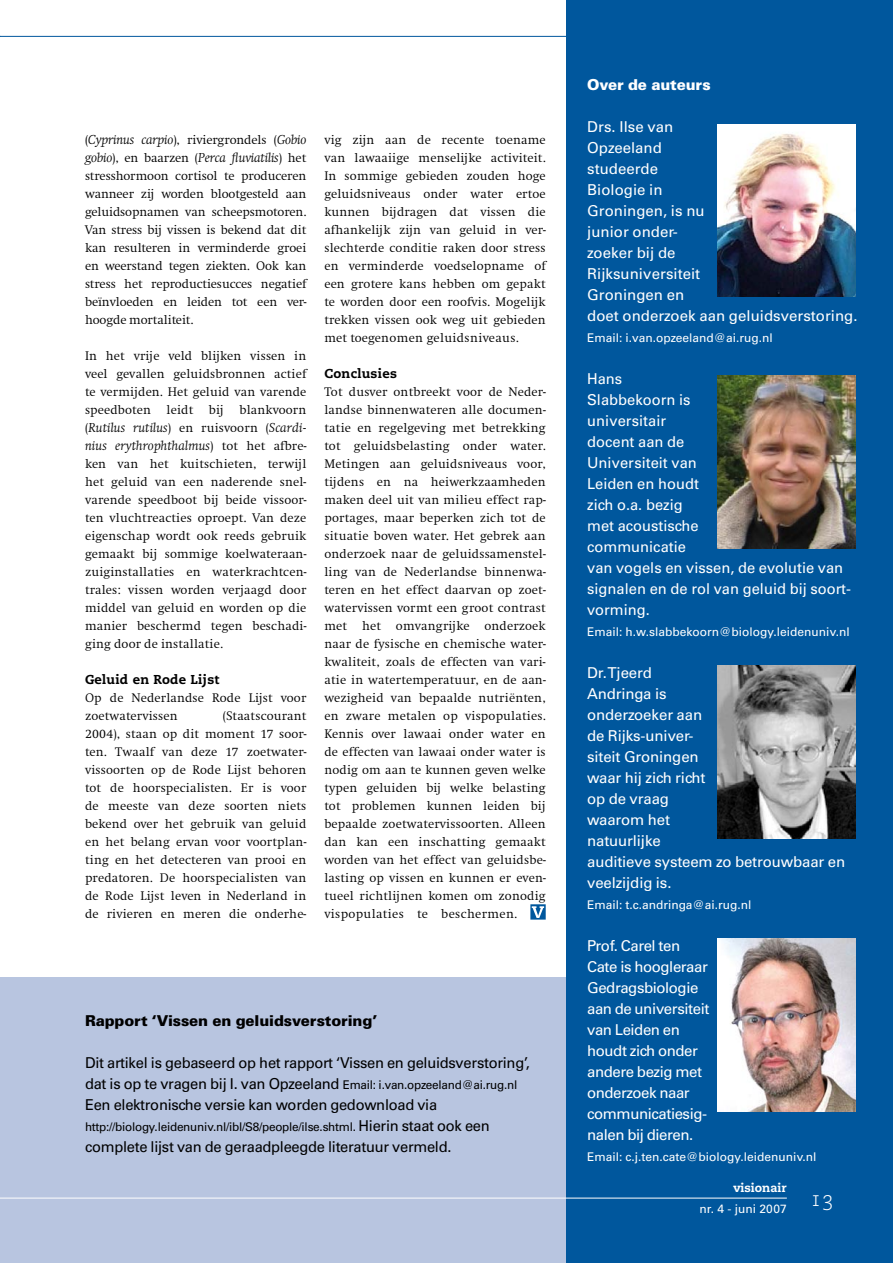
<style>
.page{position:relative;width:893px;height:1263px;background:#fff}
.page>*{position:absolute;margin:0;border:0;box-sizing:border-box;transform-origin:0 0}
.t1{font:21px "Caecilia Light Os F";color:#fff}
.t2{font:15px/21px "Univers";color:#fff}
.t3{font:15px/21px "Univers";letter-spacing:-.02em;color:#000}
.t4{font:15px/21px "Univers";letter-spacing:-.03em;color:#fff}
.t5{font:900 15px "Univers";letter-spacing:-.01em;color:#000}
.t6{font:900 15px "Univers";letter-spacing:-.01em;color:#fff}
.t7{font:300 12.9px/18px "Swift";letter-spacing:.01em;color:#000;text-align:justify}
.t8{font:12.9px "Caecilia Heavy Os F";letter-spacing:.02em;color:#000}
.t9{font:12px "Univers";color:#fff}
.t10{font:12px "Univers";letter-spacing:-.02em;color:#000}
.t11{font:12px "Caecilia Heavy Os F";color:#fff}
.s1{font-style:italic}
.s2{font-size:12px}
.s3{font-size:15px}
</style>
<div class="page">
<div style="left:0;top:977px;width:577px;height:286px;background:#b8c5e0"></div>
<div style="left:567px;top:0;width:326px;height:1263px;background:#00579d"></div>
<div style="left:530px;top:904px;width:16px;height:15px;background:#00579d"></div>
<svg style="left:532px;top:906px;width:12px;height:12px"></svg>
<img style="left:718px;top:124px;width:137px;height:173px">
<img style="left:718px;top:376px;width:137px;height:173px">
<img style="left:718px;top:665px;width:137px;height:173px">
<img style="left:718px;top:939px;width:137px;height:172px">
<hr style="left:0;top:36px;width:575px;height:1px;background:#00579d">
<hr style="left:0;top:1198px;width:787px;height:1px;background:#fff">
<p class="t7" style="left:85px;top:131px;width:223px">(<span class="s1">Cyprinus carpio</span>), riviergrondels (<span class="s1">Gobio gobio</span>), en baarzen (<span class="s1">Perca fluviatilis</span>) het stresshormoon cortisol te produceren wanneer zij worden blootgesteld aan geluidsopnamen van scheepsmotoren.<br>Van stress bij vissen is bekend dat dit kan resulteren in verminderde groei en weerstand tegen ziekten. Ook kan stress het reproductiesucces negatief beïnvloeden en leiden tot een ver&shy;hoogde mortaliteit.</p>
<p class="t7" style="left:85px;top:347px;width:223px">In het vrije veld blijken vissen in veel gevallen geluidsbronnen actief te vermijden. Het geluid van varende speedboten leidt bij blankvoorn (<span class="s1">Rutilus rutilus</span>) en ruisvoorn (<span class="s1">Scardi&shy;nius erythrophthalmus</span>) tot het afbre&shy;ken van het kuitschieten, terwijl het geluid van een naderende snel&shy;varende speedboot bij beide vissoor&shy;ten vluchtreacties oproept. Van deze eigenschap wordt ook reeds gebruik gemaakt bij sommige koelwateraan&shy;zuiginstallaties en waterkrachtcen&shy;trales: vissen worden verjaagd door middel van geluid en worden op die manier beschermd tegen beschadi&shy;ging door de installatie.</p>
<p class="t8" style="left:85px;top:671px;width:136px">Geluid en Rode Lijst</p>
<p class="t7" style="left:85px;top:689px;width:223px">Op de Nederlandse Rode Lijst voor zoetwatervissen</p>
<p class="t7" style="left:85px;top:707px;width:223px;text-indent:138px">(Staatscourant 2004), staan op dit moment 17 soor&shy;ten. Twaalf van deze 17 zoetwater&shy;vissoorten op de Rode Lijst behoren tot de hoorspecialisten. Er is voor de meeste van deze soorten niets bekend over het gebruik van geluid en het belang ervan voor voortplan&shy;ting en het detecteren van prooi en predatoren. De hoorspecialisten van de Rode Lijst leven in Nederland in de rivieren en meren die onderhe-</p>
<p class="t7" style="left:324px;top:131px;width:223px">vig zijn aan de recente toename van lawaaiige menselijke activiteit.<br>In sommige gebieden zouden hoge geluidsniveaus onder water ertoe kunnen bijdragen dat vissen die afhankelijk zijn van geluid in ver&shy;slechterde conditie raken door stress en verminderde voedselopname of een grotere kans hebben om gepakt te worden door een roofvis. Mogelijk trekken vissen ook weg uit gebieden met toegenomen geluidsniveaus.</p>
<p class="t8" style="left:324px;top:365px;width:74px">Conclusies</p>
<p class="t7" style="left:324px;top:383px;width:223px">Tot dusver ontbreekt voor de Neder&shy;landse binnenwateren alle documen&shy;tatie en regelgeving met betrekking tot geluidsbelasting onder water.<br>Metingen aan geluidsniveaus voor, tijdens en na heiwerkzaamheden maken deel uit van milieu effect rap&shy;portages, maar beperken zich tot de situatie boven water. Het gebrek aan onderzoek naar de geluidssamenstel&shy;ling van de Nederlandse binnenwa&shy;teren en het effect daarvan op zoet&shy;watervissen vormt een groot contrast met het omvangrijke onderzoek naar de fysische en chemische water&shy;kwaliteit, zoals de effecten van vari&shy;atie in watertemperatuur, en de aan&shy;wezigheid van bepaalde nutriënten, en zware metalen op vispopulaties.<br>Kennis over lawaai onder water en de effecten van lawaai onder water is nodig om aan te kunnen geven welke typen geluiden bij welke belasting tot problemen kunnen leiden bij bepaalde zoetwatervissoorten. Alleen dan kan een inschatting gemaakt worden van het effect van geluidsbe&shy;lasting op vissen en kunnen er even&shy;tueel richtlijnen komen om zonodig vispopulaties te beschermen.</p>
<p class="t5" style="left:85px;top:1011px;width:294px">Rapport ‘Vissen en geluidsverstoring’</p>
<p class="t3" style="left:85px;top:1052px;width:446px">Dit artikel is gebaseerd op het rapport ‘Vissen en geluidsverstoring’, dat is op te vragen bij I. van Opzeeland <span class="s2">Email: i.van.opzeeland@ai.rug.nl<br></span>Een elektronische versie kan worden gedownload via</p>
<p class="t10" style="left:85px;top:1120px;width:406px">http://biology.leidenuniv.nl/ibl/S8/people/ilse.shtml. <span class="s3">Hierin staat ook een</span></p>
<p class="t3" style="left:85px;top:1136px;width:368px">complete lijst van de geraadpleegde literatuur vermeld.</p>
<p class="t6" style="left:587px;top:75px;width:125px">Over de auteurs</p>
<p class="t2" style="left:587px;top:116px;width:272px">Drs. Ilse van<br>Opzeeland<br>studeerde<br>Biologie in<br>Groningen, is nu<br>junior onder-<br>zoeker bij de<br>Rijksuniversiteit<br>Groningen en<br>doet onderzoek aan geluidsverstoring.</p>
<p class="t9" style="left:587px;top:331px;width:187px">Email: i.van.opzeeland@ai.rug.nl</p>
<p class="t2" style="left:587px;top:368px;width:265px">Hans<br>Slabbekoorn is<br>universitair<br>docent aan de<br>Universiteit van<br>Leiden en houdt<br>zich o.a. bezig<br>met acoustische<br>communicatie<br>van vogels en vissen, de evolutie van signalen en de rol van geluid bij soort&shy;vorming.</p>
<p class="t9" style="left:587px;top:625px;width:264px">Email: h.w.slabbekoorn@biology.leidenuniv.nl</p>
<p class="t2" style="left:587px;top:662px;width:259px">Dr. Tjeerd<br>Andringa is<br>onderzoeker aan<br>de Rijks-univer-<br>siteit Groningen<br>waar hij zich richt<br>op de vraag<br>waarom het<br>natuurlijke<br>auditieve systeem zo betrouwbaar en veelzijdig is.</p>
<p class="t9" style="left:587px;top:898px;width:166px">Email: t.c.andringa@ai.rug.nl</p>
<p class="t4" style="left:587px;top:935px;width:124px">Prof. Carel ten<br>Cate is hoogleraar<br>Gedragsbiologie aan de universiteit van Leiden en houdt zich onder andere bezig met onderzoek naar communicatiesig&shy;nalen bij dieren.</p>
<p class="t9" style="left:587px;top:1150px;width:231px">Email: c.j.ten.cate@biology.leidenuniv.nl</p>
<p class="t11" style="left:733px;top:1180px;width:55px">visionair</p>
<p class="t9" style="left:699px;top:1201px;width:89px">nr. 4 - juni 2007</p>
<h1 class="t1" style="left:810px;top:1186px;width:25px">13</h1>
</div>
